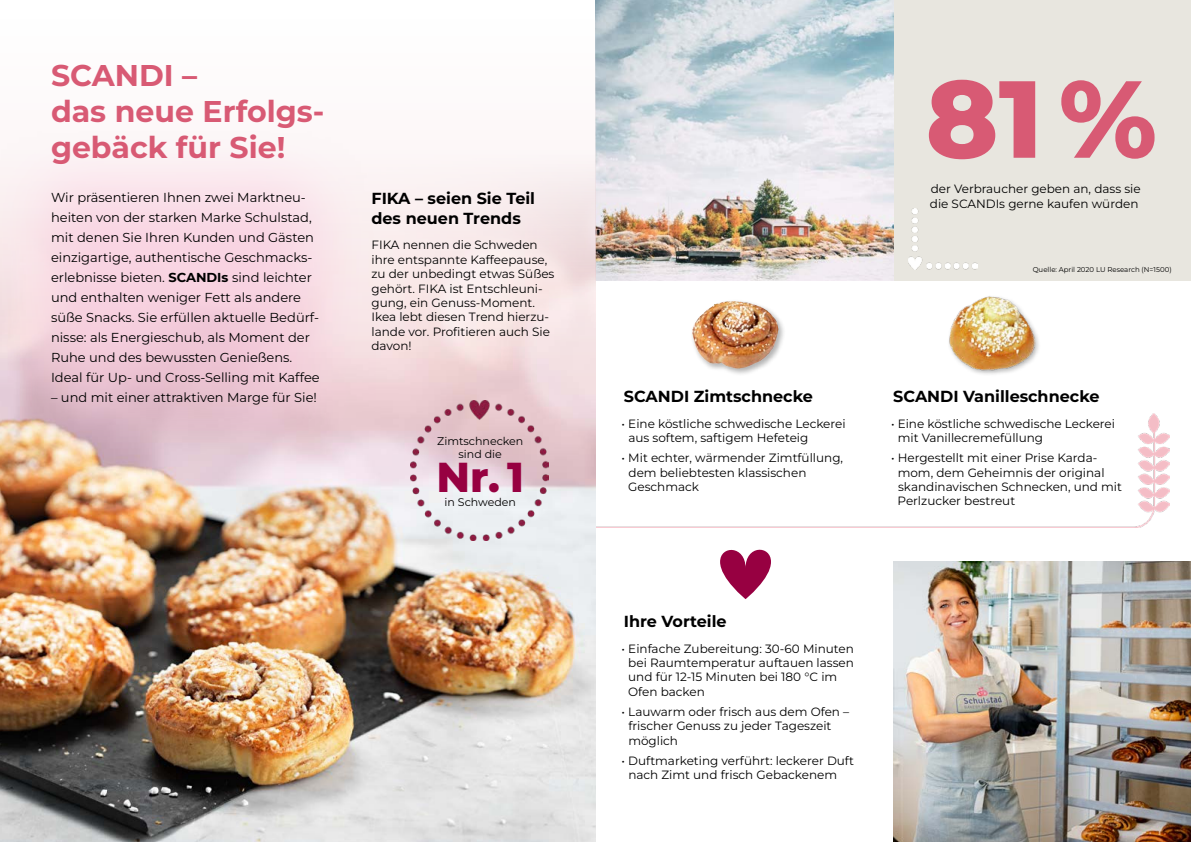
<style>
.page{position:relative;width:1191px;height:842px;background:#fff}
.page>*{position:absolute;margin:0;border:0;box-sizing:border-box;transform-origin:0 0}
.t1{font:800 109.3px "Montserrat";color:#d85a74}
.t2{font:800 41.8px "Montserrat";color:#970041}
.t3{font:700 30px/36px "Montserrat";color:#d85a74}
.t4{font:700 16px/19.2px "Montserrat";color:#000}
.t5{font:13px/20px "Montserrat";color:#000}
.t6{font:12px/14.4px "Montserrat";color:#000}
.t7{font:11px/13.2px "Montserrat";color:#000;text-align:center}
.t8{font:7px "Montserrat";color:#000}
.s1{font-weight:700}
</style>
<div class="page">
<img style="left:595px;top:414px;width:574px;height:113px">
<div style="left:893px;top:0;width:298px;height:281px;background:#e8e6df"></div>
<img style="left:595px;top:0;width:298px;height:281px">
<div style="left:0;top:0;width:595px;height:842px;background:#fefbfb"></div>
<img style="left:0;top:171px;width:595px;height:671px">
<div style="left:689px;top:298px;width:96px;height:78px;background:#000;opacity:.3"></div>
<img style="left:692px;top:301px;width:86px;height:68px">
<div style="left:946px;top:294px;width:95px;height:83px;background:#000;opacity:.3"></div>
<img style="left:947px;top:296px;width:88px;height:75px">
<img style="left:908px;top:208px;width:69px;height:61px">
<svg style="left:720px;top:549px;width:51px;height:50px"></svg>
<img style="left:893px;top:561px;width:298px;height:281px">
<img style="left:410px;top:401px;width:139px;height:139px">
<div style="left:0;top:127px;width:382px;height:342px;background:#f9cde0;opacity:.75"></div>
<h3 class="t3" style="left:51px;top:56px;width:275px">SCANDI –<br>das neue Erfolgs&shy;gebäck für Sie!</h3>
<p class="t5" style="left:51px;top:187px;width:270px">Wir präsentieren Ihnen zwei Marktneu&shy;heiten von der starken Marke Schulstad, mit denen Sie Ihren Kunden und Gästen einzigartige, authentische Geschmacks&shy;erlebnisse bieten. <span class="s1">SCANDIs</span> sind leichter und enthalten weniger Fett als andere süße Snacks. Sie erfüllen aktuelle Bedürf&shy;nisse: als Energieschub, als Moment der Ruhe und des bewussten Genießens.<br>Ideal für Up- und Cross-Selling mit Kaffee</p>
<p class="t5" style="left:51px;top:388px;width:267px">– und mit einer attraktiven Marge für Sie!</p>
<h3 class="t4" style="left:371px;top:189px;width:165px">FIKA – seien Sie Teil des neuen Trends</h3>
<p class="t6" style="left:371px;top:238px;width:184px">FIKA nennen die Schweden ihre entspannte Kaffeepause, zu der unbedingt etwas Süßes gehört. FIKA ist Entschleuni&shy;gung, ein Genuss-Moment.<br>Ikea lebt diesen Trend hierzu&shy;lande vor. Profitieren auch Sie davon!</p>
<p class="t7" style="left:437px;top:435px;width:88px">Zimtschnecken sind die</p>
<h2 class="t2" style="left:436px;top:453px;width:89px">Nr. 1</h2>
<p class="t7" style="left:444px;top:496px;width:73px">in Schweden</p>
<h1 class="t1" style="left:925px;top:46px;width:233px">81 %</h1>
<p class="t6" style="left:930px;top:181px;width:212px">der Verbraucher geben an, dass sie die SCANDIs gerne kaufen würden</p>
<p class="t8" style="left:1032px;top:265px;width:140px">Quelle: April 2020 LU Research (N=1500)</p>
<h3 class="t4" style="left:624px;top:386px;width:191px">SCANDI Zimtschnecke</h3>
<p class="t6" style="left:628px;top:416px;width:219px;text-indent:-7px">• Eine köstliche schwedische Leckerei aus softem, saftigem Hefeteig</p>
<p class="t6" style="left:628px;top:450px;width:216px;text-indent:-7px">• Mit echter, wärmender Zimtfüllung, dem beliebtesten klassischen<br>Geschmack</p>
<h3 class="t4" style="left:893px;top:386px;width:208px">SCANDI Vanilleschnecke</h3>
<p class="t6" style="left:897px;top:416px;width:219px;text-indent:-7px">• Eine köstliche schwedische Leckerei mit Vanillecremefüllung</p>
<p class="t6" style="left:897px;top:450px;width:226px;text-indent:-7px">• Hergestellt mit einer Prise Karda&shy;mom, dem Geheimnis der original skandinavischen Schnecken, und mit<br>Perlzucker bestreut</p>
<h3 class="t4" style="left:624px;top:611px;width:104px">Ihre Vorteile</h3>
<p class="t6" style="left:628px;top:642px;width:227px;text-indent:-7px">• Einfache Zubereitung: 30-60 Minuten bei Raumtemperatur auftauen lassen und für 12-15 Minuten bei 180 °C im<br>Ofen backen</p>
<p class="t6" style="left:628px;top:705px;width:222px;text-indent:-7px">• Lauwarm oder frisch aus dem Ofen – frischer Genuss zu jeder Tageszeit möglich</p>
<p class="t6" style="left:628px;top:754px;width:227px;text-indent:-7px">• Duftmarketing verführt: leckerer Duft nach Zimt und frisch Gebackenem</p>
</div>
